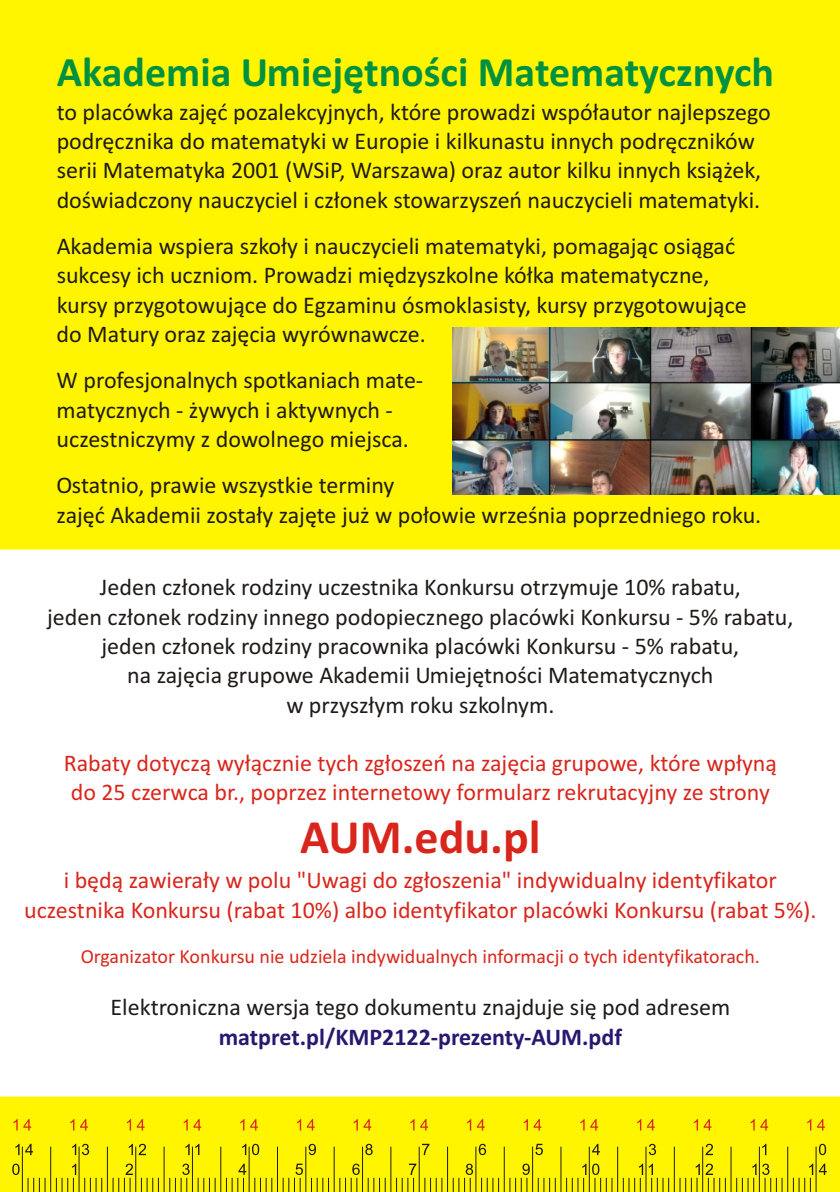
<style>
.page{position:relative;width:840px;height:1192px;background:#fff}
.page>*{position:absolute;margin:0;border:0;box-sizing:border-box;transform-origin:0 0}
.t1{font:700 48px "Calibri";color:#d9261c}
.t2{font:700 42px "Calibri";color:#009140}
.t3{font:24px/29.2px "Calibri";color:#1f1a17}
.t4{font:24px/29.2px "Calibri";color:#d9261c}
.t5{font:700 24px "Calibri";color:#291770}
.t6{font:20px "Calibri";color:#d9261c}
</style>
<div class="page">
<div style="left:0;top:1097px;width:840px;height:95px;background:#fff500"></div>
<div style="left:0;top:0;width:840px;height:549px;background:#fff500"></div>
<img style="left:452px;top:327px;width:388px;height:167px">
<svg style="left:28px;top:1178px;width:18px;height:14px"></svg>
<hr style="left:22px;top:1147px;width:1px;height:45px;background:#1f1a17">
<hr style="left:79px;top:1147px;width:1px;height:45px;background:#1f1a17">
<hr style="left:50px;top:1147px;width:1px;height:45px;background:#1f1a17">
<svg style="left:84px;top:1178px;width:18px;height:14px"></svg>
<hr style="left:135px;top:1147px;width:1px;height:45px;background:#1f1a17">
<hr style="left:107px;top:1147px;width:1px;height:45px;background:#1f1a17">
<svg style="left:141px;top:1178px;width:18px;height:14px"></svg>
<hr style="left:192px;top:1147px;width:1px;height:45px;background:#1f1a17">
<hr style="left:164px;top:1147px;width:1px;height:45px;background:#1f1a17">
<svg style="left:198px;top:1178px;width:18px;height:14px"></svg>
<hr style="left:249px;top:1147px;width:1px;height:45px;background:#1f1a17">
<hr style="left:220px;top:1147px;width:1px;height:45px;background:#1f1a17">
<svg style="left:254px;top:1178px;width:18px;height:14px"></svg>
<hr style="left:305px;top:1147px;width:1px;height:45px;background:#1f1a17">
<hr style="left:277px;top:1147px;width:1px;height:45px;background:#1f1a17">
<svg style="left:311px;top:1178px;width:18px;height:14px"></svg>
<hr style="left:362px;top:1147px;width:1px;height:45px;background:#1f1a17">
<hr style="left:334px;top:1147px;width:1px;height:45px;background:#1f1a17">
<svg style="left:368px;top:1178px;width:18px;height:14px"></svg>
<hr style="left:419px;top:1147px;width:1px;height:45px;background:#1f1a17">
<hr style="left:390px;top:1147px;width:1px;height:45px;background:#1f1a17">
<svg style="left:424px;top:1178px;width:18px;height:14px"></svg>
<hr style="left:475px;top:1147px;width:1px;height:45px;background:#1f1a17">
<hr style="left:447px;top:1147px;width:1px;height:45px;background:#1f1a17">
<svg style="left:481px;top:1178px;width:18px;height:14px"></svg>
<hr style="left:532px;top:1147px;width:1px;height:45px;background:#1f1a17">
<hr style="left:504px;top:1147px;width:1px;height:45px;background:#1f1a17">
<svg style="left:538px;top:1178px;width:18px;height:14px"></svg>
<hr style="left:589px;top:1147px;width:1px;height:45px;background:#1f1a17">
<hr style="left:560px;top:1147px;width:1px;height:45px;background:#1f1a17">
<hr style="left:645px;top:1147px;width:1px;height:45px;background:#1f1a17">
<hr style="left:617px;top:1147px;width:1px;height:45px;background:#1f1a17">
<hr style="left:702px;top:1147px;width:1px;height:45px;background:#1f1a17">
<hr style="left:674px;top:1147px;width:1px;height:45px;background:#1f1a17">
<hr style="left:759px;top:1147px;width:1px;height:45px;background:#1f1a17">
<hr style="left:731px;top:1147px;width:1px;height:45px;background:#1f1a17">
<hr style="left:816px;top:1147px;width:1px;height:45px;background:#1f1a17">
<hr style="left:787px;top:1147px;width:1px;height:45px;background:#1f1a17">
<svg style="left:12px;top:1164px;width:8px;height:11px"></svg>
<svg style="left:819px;top:1144px;width:7px;height:11px"></svg>
<svg style="left:592px;top:1164px;width:20px;height:28px"></svg>
<svg style="left:252px;top:1144px;width:7px;height:11px"></svg>
<svg style="left:56px;top:1164px;width:20px;height:28px"></svg>
<svg style="left:762px;top:1144px;width:4px;height:11px"></svg>
<svg style="left:649px;top:1164px;width:20px;height:28px"></svg>
<svg style="left:680px;top:1164px;width:20px;height:28px"></svg>
<svg style="left:129px;top:1144px;width:4px;height:11px"></svg>
<svg style="left:793px;top:1164px;width:20px;height:28px"></svg>
<svg style="left:72px;top:1144px;width:4px;height:11px"></svg>
<svg style="left:623px;top:1164px;width:20px;height:28px"></svg>
<svg style="left:185px;top:1144px;width:14px;height:11px"></svg>
<svg style="left:566px;top:1164px;width:20px;height:28px"></svg>
<svg style="left:242px;top:1144px;width:4px;height:11px"></svg>
<svg style="left:113px;top:1164px;width:20px;height:28px"></svg>
<svg style="left:706px;top:1144px;width:7px;height:11px"></svg>
<svg style="left:706px;top:1164px;width:20px;height:28px"></svg>
<svg style="left:139px;top:1144px;width:7px;height:11px"></svg>
<svg style="left:169px;top:1164px;width:21px;height:28px"></svg>
<svg style="left:649px;top:1144px;width:7px;height:11px"></svg>
<svg style="left:736px;top:1164px;width:47px;height:28px"></svg>
<svg style="left:82px;top:1144px;width:7px;height:11px"></svg>
<svg style="left:226px;top:1164px;width:20px;height:28px"></svg>
<svg style="left:592px;top:1144px;width:8px;height:11px"></svg>
<svg style="left:819px;top:1164px;width:8px;height:11px"></svg>
<svg style="left:15px;top:1144px;width:18px;height:11px"></svg>
<svg style="left:14px;top:1119px;width:17px;height:11px"></svg>
<svg style="left:70px;top:1119px;width:4px;height:11px"></svg>
<svg style="left:80px;top:1119px;width:8px;height:11px"></svg>
<svg style="left:127px;top:1119px;width:4px;height:11px"></svg>
<svg style="left:137px;top:1119px;width:8px;height:11px"></svg>
<svg style="left:184px;top:1119px;width:17px;height:11px"></svg>
<svg style="left:240px;top:1119px;width:4px;height:11px"></svg>
<svg style="left:250px;top:1119px;width:8px;height:11px"></svg>
<svg style="left:297px;top:1119px;width:4px;height:11px"></svg>
<svg style="left:307px;top:1119px;width:8px;height:11px"></svg>
<svg style="left:354px;top:1119px;width:4px;height:11px"></svg>
<svg style="left:364px;top:1119px;width:7px;height:11px"></svg>
<svg style="left:410px;top:1119px;width:18px;height:11px"></svg>
<svg style="left:467px;top:1119px;width:4px;height:11px"></svg>
<svg style="left:477px;top:1119px;width:8px;height:11px"></svg>
<svg style="left:524px;top:1119px;width:4px;height:11px"></svg>
<svg style="left:534px;top:1119px;width:7px;height:11px"></svg>
<svg style="left:580px;top:1119px;width:18px;height:11px"></svg>
<svg style="left:637px;top:1119px;width:4px;height:11px"></svg>
<svg style="left:647px;top:1119px;width:8px;height:11px"></svg>
<svg style="left:694px;top:1119px;width:4px;height:11px"></svg>
<svg style="left:704px;top:1119px;width:8px;height:11px"></svg>
<svg style="left:751px;top:1119px;width:17px;height:11px"></svg>
<svg style="left:807px;top:1119px;width:4px;height:11px"></svg>
<svg style="left:817px;top:1119px;width:8px;height:11px"></svg>
<svg style="left:283px;top:1164px;width:20px;height:28px"></svg>
<svg style="left:535px;top:1144px;width:8px;height:11px"></svg>
<svg style="left:339px;top:1164px;width:21px;height:28px"></svg>
<svg style="left:479px;top:1144px;width:7px;height:11px"></svg>
<svg style="left:396px;top:1164px;width:20px;height:28px"></svg>
<svg style="left:422px;top:1144px;width:7px;height:11px"></svg>
<svg style="left:453px;top:1164px;width:20px;height:28px"></svg>
<svg style="left:365px;top:1144px;width:8px;height:11px"></svg>
<svg style="left:509px;top:1164px;width:21px;height:28px"></svg>
<svg style="left:309px;top:1144px;width:7px;height:11px"></svg>
<h2 class="t2" style="left:57px;top:54px;width:719px">Akademia Umiejêtnoœci Matematycznych</h2>
<p class="t3" style="left:57px;top:99px;width:716px">to placówka zajêæ pozalekcyjnych, które prowadzi wspó³autor najlepszego podrêcznika do matematyki w Europie i kilkunastu innych podrêczników serii Matematyka 2001 (WSiP, Warszawa) oraz autor kilku innych ksi¹¿ek, doœwiadczony nauczyciel i cz³onek stowarzyszeñ nauczycieli matematyki.</p>
<p class="t3" style="left:57px;top:233px;width:692px">Akademia wspiera szko³y i nauczycieli matematyki, pomagaj¹c osi¹gaæ sukcesy ich uczniom. Prowadzi miêdzyszkolne kó³ka matematyczne, kursy przygotowuj¹ce do Egzaminu ósmoklasisty, kursy przygotowuj¹ce do Matury oraz zajêcia wyrównawcze.</p>
<p class="t3" style="left:57px;top:368px;width:368px">W profesjonalnych spotkaniach mate&shy;matycznych - ¿ywych i aktywnych - uczestniczymy z dowolnego miejsca.</p>
<p class="t3" style="left:57px;top:473px;width:706px">Ostatnio, prawie wszystkie terminy<br>zajêæ Akademii zosta³y zajête ju¿ w po³owie wrzeœnia poprzedniego roku.</p>
<p class="t3" style="left:47px;top:575px;width:748px;text-align:center">Jeden cz³onek rodziny uczestnika Konkursu otrzymuje 10% rabatu,<br>jeden cz³onek rodziny innego podopiecznego placówki Konkursu - 5% rabatu, jeden cz³onek rodziny pracownika placówki Konkursu - 5% rabatu,<br>na zajêcia grupowe Akademii Umiejêtnoœci Matematycznych<br>w przysz³ym roku szkolnym.</p>
<p class="t4" style="left:64px;top:751px;width:715px">Rabaty dotycz¹ wy³¹cznie tych zg³oszeñ na zajêcia grupowe, które wp³yn¹ do 25 czerwca br., poprzez internetowy formularz rekrutacyjny ze strony</p>
<h1 class="t1" style="left:300px;top:817px;width:242px">AUM.edu.pl</h1>
<p class="t4" style="left:24px;top:868px;width:794px;text-align:center">i bêd¹ zawiera³y w polu "Uwagi do zg³oszenia" indywidualny identyfikator uczestnika Konkursu (rabat 10%) albo identyfikator placówki Konkursu (rabat 5%).</p>
<p class="t6" style="left:81px;top:948px;width:681px">Organizator Konkursu nie udziela indywidualnych informacji o tych identyfikatorach.</p>
<p class="t3" style="left:111px;top:995px;width:621px">Elektroniczna wersja tego dokumentu znajduje siê pod adresem</p>
<p class="t5" style="left:219px;top:1027px;width:405px">matpret.pl/KMP2122-prezenty-AUM.pdf</p>
</div>
